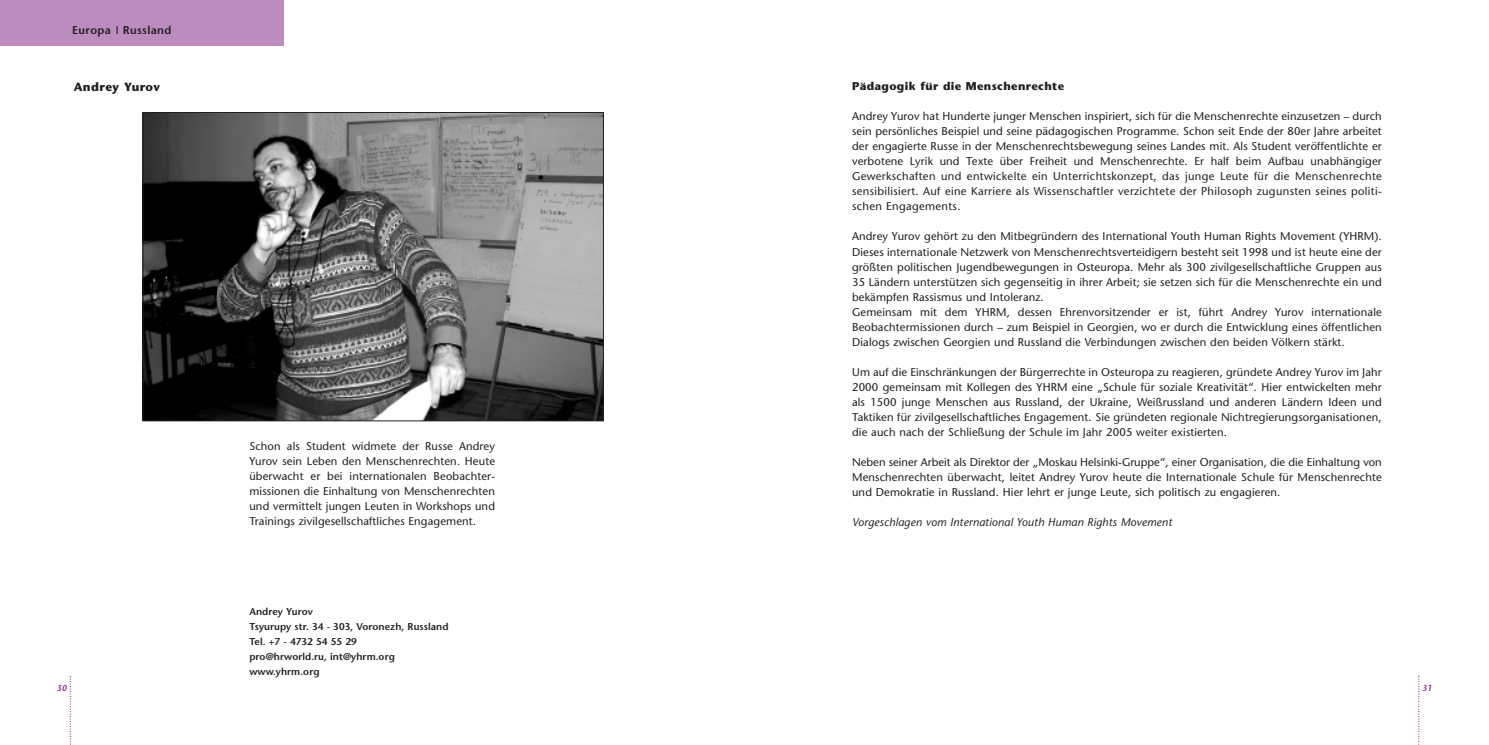
<style>
.page{position:relative;width:1489px;height:745px;background:#fff}
.page>*{position:absolute;margin:0;border:0;box-sizing:border-box;transform-origin:0 0}
.t1{font:700 11.88px "Stone Sans";letter-spacing:.03em;color:#231f20}
.t2{font:11.25px/15px "Stone Sans";letter-spacing:.01em;color:#231f20;text-align:justify}
.t3{font:italic 11.25px "Stone Sans";letter-spacing:.01em;color:#231f20}
.t4{font:700 11.25px "Stone Sans";letter-spacing:.03em;color:#231f20}
.t5{font:600 11.25px "Stone Sans";letter-spacing:.03em;color:#231f20}
.t6{font:600 9.88px/15px "Stone Sans";letter-spacing:.005em;color:#231f20}
.t7{font:italic 600 8.75px "Stone Sans";color:#90268f}
.s1{font-weight:400}
</style>
<div class="page">
<svg style="left:1418px;top:675px;width:1px;height:69px"></svg>
<div style="left:0;top:0;width:283px;height:46px;background:#bd8cbf"></div>
<svg style="left:70px;top:675px;width:1px;height:69px"></svg>
<img style="left:145px;top:114px;width:456px;height:304px">
<div style="left:143px;top:112px;width:460px;height:308px;border:1px solid #231f20"></div>
<p class="t5" style="left:72px;top:26px;width:101px">Europa <span class="s1">I</span> Russland</p>
<p class="t1" style="left:74px;top:82px;width:88px">Andrey Yurov</p>
<p class="t7" style="left:57px;top:684px;width:12px">30</p>
<p class="t2" style="left:249px;top:439px;width:247px">Schon als Student widmete der Russe Andrey Yurov sein Leben den Menschenrechten. Heute überwacht er bei internationalen Beobachter&shy;missionen die Einhaltung von Menschenrechten und vermittelt jungen Leuten in Workshops und Trainings zivilgesellschaftliches Engagement.</p>
<p class="t6" style="left:249px;top:605px;width:200px">Andrey Yurov<br>Tsyurupy str. 34 - 303, Voronezh, Russland<br>Tel. +7 - 4732 54 55 29<br>pro@hrworld.ru, int@yhrm.org www.yhrm.org</p>
<p class="t4" style="left:852px;top:82px;width:214px">Pädagogik für die Menschenrechte</p>
<p class="t2" style="left:852px;top:110px;width:531px">Andrey Yurov hat Hunderte junger Menschen inspiriert, sich für die Menschenrechte einzusetzen – durch sein persönliches Beispiel und seine pädagogischen Programme. Schon seit Ende der 80er Jahre arbeitet der engagierte Russe in der Menschenrechtsbewegung seines Landes mit. Als Student veröffentlichte er verbotene Lyrik und Texte über Freiheit und Menschenrechte. Er half beim Aufbau unabhängiger Gewerkschaften und entwickelte ein Unterrichtskonzept, das junge Leute für die Menschenrechte sensibilisiert. Auf eine Karriere als Wissenschaftler verzichtete der Philosoph zugunsten seines politi&shy;schen Engagements.</p>
<p class="t2" style="left:852px;top:230px;width:531px;text-align:left">Andrey Yurov gehört zu den Mitbegründern des International Youth Human Rights Movement (YHRM).<br>Dieses internationale Netzwerk von Menschenrechtsverteidigern besteht seit 1998 und ist heute eine der größten politischen Jugendbewegungen in Osteuropa. Mehr als 300 zivilgesellschaftliche Gruppen aus 35 Ländern unterstützen sich gegenseitig in ihrer Arbeit; sie setzen sich für die Menschenrechte ein und bekämpfen Rassismus und Intoleranz.<br>Gemeinsam mit dem YHRM, dessen Ehrenvorsitzender er ist, führt Andrey Yurov internationale Beobachtermissionen durch – zum Beispiel in Georgien, wo er durch die Entwicklung eines öffentlichen Dialogs zwischen Georgien und Russland die Verbindungen zwischen den beiden Völkern stärkt.</p>
<p class="t2" style="left:852px;top:365px;width:531px">Um auf die Einschränkungen der Bürgerrechte in Osteuropa zu reagieren, gründete Andrey Yurov im Jahr 2000 gemeinsam mit Kollegen des YHRM eine „Schule für soziale Kreativität“. Hier entwickelten mehr als 1500 junge Menschen aus Russland, der Ukraine, Weißrussland und anderen Ländern Ideen und Taktiken für zivilgesellschaftliches Engagement. Sie gründeten regionale Nichtregierungsorganisationen, die auch nach der Schließung der Schule im Jahr 2005 weiter existierten.</p>
<p class="t2" style="left:852px;top:455px;width:531px">Neben seiner Arbeit als Direktor der „Moskau Helsinki-Gruppe“, einer Organisation, die die Einhaltung von Menschenrechten überwacht, leitet Andrey Yurov heute die Internationale Schule für Menschenrechte und Demokratie in Russland. Hier lehrt er junge Leute, sich politisch zu engagieren.</p>
<p class="t3" style="left:852px;top:517px;width:321px">Vorgeschlagen vom International Youth Human Rights Movement</p>
<p class="t7" style="left:1421px;top:684px;width:12px">31</p>
</div>
